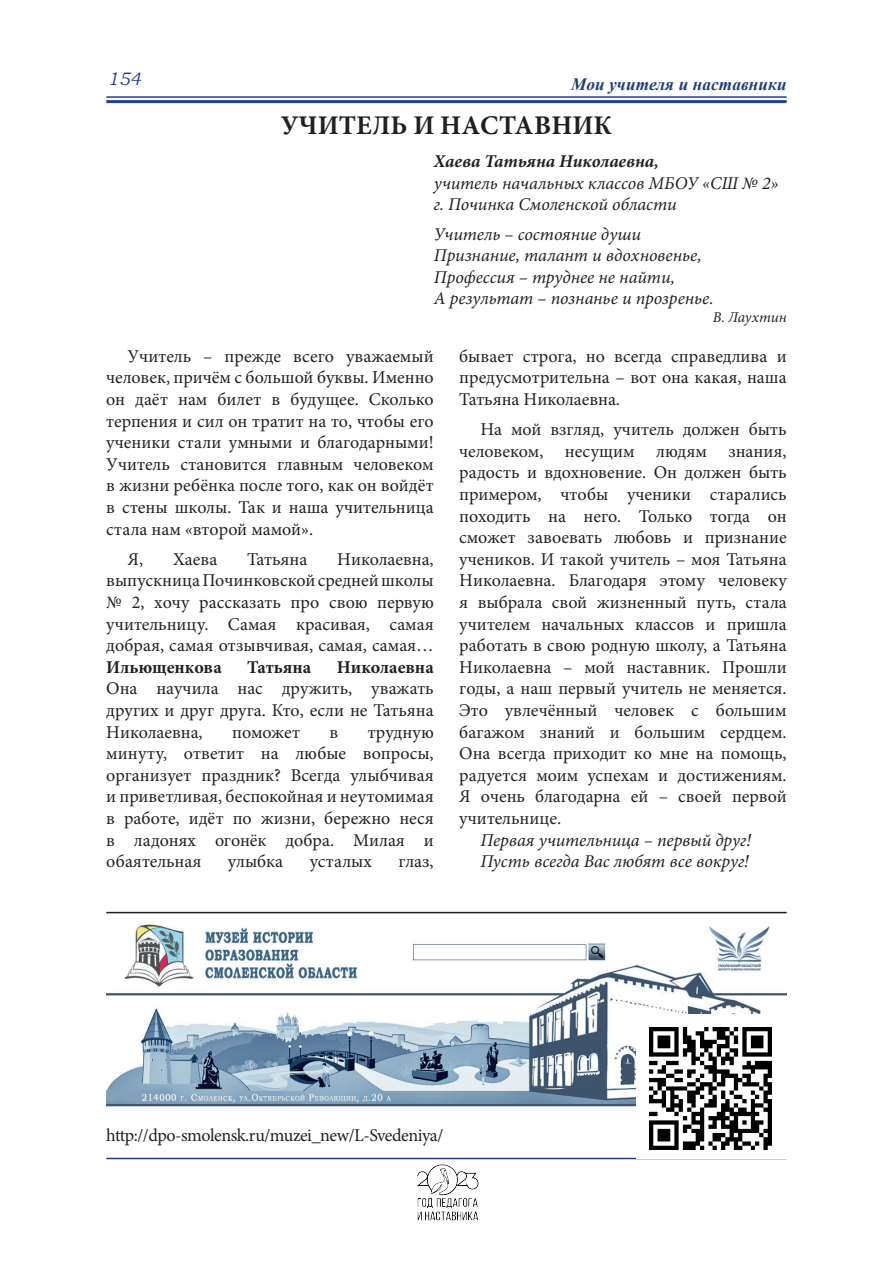
<style>
.page{position:relative;width:893px;height:1263px;background:#fff}
.page>*{position:absolute;margin:0;border:0;box-sizing:border-box;transform-origin:0 0}
.t1{font:700 27px "Minion Pro";color:#231f20}
.t2{font:18px/21.6px "Minion Pro";color:#231f20;text-align:justify}
.t3{font:italic 18px/21.6px "Minion Pro";color:#231f20}
.t4{font:18px "Minion Pro";letter-spacing:-.025em;color:#231f20}
.t5{font:700 18px "Minion Pro";color:#231f20}
.t6{font:italic 700 18px "Minion Pro";color:#231f20}
.t7{font:italic 18px "Bookman Old Style";color:#253f8e}
.t8{font:italic 700 17.25px "Times New Roman";letter-spacing:.005em;color:#1e3f7c}
.t9{font:italic 15px "Minion Pro";letter-spacing:-.005em;color:#231f20}
</style>
<div class="page">
<hr style="left:106px;top:96px;width:681px;height:2px;background:#253f8e">
<hr style="left:106px;top:100px;width:681px;height:3px;background:#253f8e">
<img style="left:383px;top:1159px;width:127px;height:62px">
<hr style="left:106px;top:1158px;width:681px;height:1px;background:#253f8e">
<img style="left:106px;top:913px;width:681px;height:194px">
<div style="left:636px;top:1015px;width:151px;height:144px;background:#fff"></div>
<img style="left:649px;top:1027px;width:123px;height:123px">
<hr style="left:106px;top:912px;width:681px;height:1px;background:#231f20">
<p class="t7" style="left:108px;top:66px;width:35px">154</p>
<p class="t8" style="left:571px;top:72px;width:217px">Мои учителя и наставники</p>
<h1 class="t1" style="left:281px;top:107px;width:333px">УЧИТЕЛЬ И НАСТАВНИК</h1>
<p class="t6" style="left:434px;top:148px;width:227px">Хаева Татьяна Николаевна,</p>
<p class="t3" style="left:434px;top:172px;width:346px">учитель начальных классов МБОУ «СШ № 2» г. Починка Смоленской области</p>
<p class="t3" style="left:434px;top:223px;width:281px">Учитель – состояние души<br>Признание, талант и вдохновенье,<br>Профессия – труднее не найти,<br>А результат – познанье и прозренье.</p>
<p class="t2" style="left:106px;top:345px;width:329px;text-indent:21px">Учитель – прежде всего уважаемый человек, причём с большой буквы. Именно он даёт нам билет в будущее. Сколько терпения и сил он тратит на то, чтобы его ученики стали умными и благодарными!<br>Учитель становится главным человеком в жизни ребёнка после того, как он войдёт в стены школы. Так и наша учительница стала нам «второй мамой».</p>
<p class="t2" style="left:128px;top:548px;width:17px">Я,</p>
<p class="t2" style="left:173px;top:548px;width:46px">Хаева</p>
<p class="t2" style="left:247px;top:548px;width:62px">Татьяна</p>
<p class="t2" style="left:106px;top:548px;width:329px;text-indent:231px">Николаевна, выпускница Починковской средней школы № 2, хочу рассказать про свою первую учительницу. Самая красивая, самая добрая, самая отзывчивая, самая, самая…</p>
<p class="t5" style="left:106px;top:654px;width:117px">Ильющенкова</p>
<p class="t5" style="left:247px;top:654px;width:66px">Татьяна</p>
<p class="t5" style="left:337px;top:654px;width:98px">Николаевна</p>
<p class="t2" style="left:106px;top:678px;width:329px">Она научила нас дружить, уважать других и друг друга. Кто, если не Татьяна Николаевна,</p>
<p class="t2" style="left:106px;top:721px;width:329px;text-indent:261px">трудную минуту, ответит на любые вопросы, организует праздник? Всегда улыбчивая и приветливая, беспокойная и неутомимая в работе, идёт по жизни, бережно неся в ладонях огонёк добра. Милая и обаятельная</p>
<p class="t2" style="left:232px;top:721px;width:69px">поможет</p>
<p class="t2" style="left:330px;top:721px;width:10px">в</p>
<p class="t2" style="left:228px;top:851px;width:57px">улыбка</p>
<p class="t2" style="left:310px;top:851px;width:64px">усталых</p>
<p class="t2" style="left:399px;top:851px;width:37px">глаз,</p>
<p class="t9" style="left:713px;top:307px;width:75px">В. Лаухтин</p>
<p class="t2" style="left:459px;top:345px;width:329px">бывает строга, но всегда справедлива и предусмотрительна – вот она какая, наша Татьяна Николаевна.</p>
<p class="t2" style="left:459px;top:419px;width:329px;text-indent:21px">На мой взгляд, учитель должен быть человеком, несущим людям знания, радость и вдохновение. Он должен быть примером, чтобы ученики старались походить на него. Только тогда он сможет завоевать любовь и признание учеников. И такой учитель – моя Татьяна Николаевна. Благодаря этому человеку я выбрала свой жизненный путь, стала учителем начальных классов и пришла работать в свою родную школу, а Татьяна Николаевна – мой наставник. Прошли годы, а наш первый учитель не меняется.<br>Это увлечённый человек с большим багажом знаний и большим сердцем.<br>Она всегда приходит ко мне на помощь, радуется моим успехам и достижениям.<br>Я очень благодарна ей – своей первой учительнице.</p>
<p class="t3" style="left:480px;top:829px;width:272px">Первая учительница – первый друг!<br>Пусть всегда Вас любят все вокруг!</p>
<p class="t4" style="left:106px;top:1123px;width:338px">http://dpo-smolensk.ru/muzei_new/L-Svedeniya/</p>
</div>
